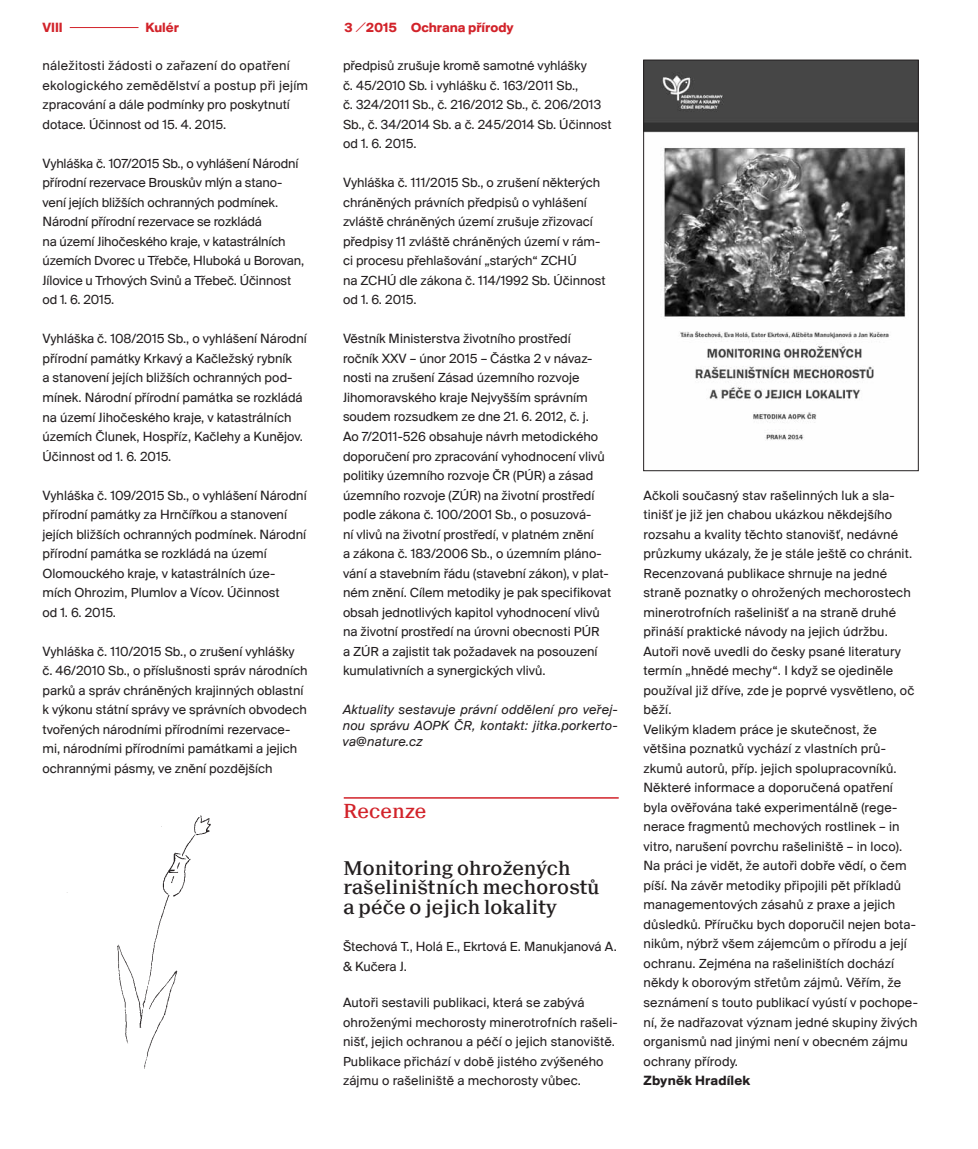
<style>
.page{position:relative;width:978px;height:1149px;background:#fff}
.page>*{position:absolute;margin:0;border:0;box-sizing:border-box;transform-origin:0 0}
.t1{font:500 21px/19.5px "Suisse BP Neue";color:#231f20}
.t2{font:500 21px "Suisse BP Neue";color:#d2232a}
.t3{font:13.8px/19.5px "Suisse BP Intl";color:#231f20}
.t4{font:13.8px/19.5px "Suisse BP Intl";letter-spacing:.02em;color:#231f20}
.t5{font:italic 13.8px/15.9px "Suisse BP Intl";letter-spacing:.01em;color:#231f20;text-align:justify}
.t6{font:700 13.8px "Suisse BP Intl";color:#d2232a}
.t7{font:700 13.8px "Suisse BP Intl";letter-spacing:.015em;color:#231f20}
.s1{font-family:"Replica Pro";font-weight:300}
</style>
<div class="page">
<hr style="left:344px;top:796px;width:275px;height:2px;background:#d2232a">
<img style="left:645px;top:62px;width:271px;height:378px">
<div style="left:643px;top:60px;width:275px;height:410px;border:1px solid #231f20"></div>
<img style="left:67px;top:815px;width:144px;height:254px">
<hr style="left:70px;top:27px;width:69px;height:1px;background:#d2232a">
<p class="t6" style="left:43px;top:19px;width:22px">VIII</p>
<p class="t6" style="left:145px;top:19px;width:35px">Kulér</p>
<p class="t6" style="left:344px;top:19px;width:171px">3 <span class="s1">/</span>2015 Ochrana přírody</p>
<p class="t4" style="left:43px;top:56px;width:267px">náležitosti žádosti o zařazení do opatření ekologického zemědělství a postup při jejím zpracování a dále podmínky pro poskytnutí dotace. Účinnost od 15. 4. 2015.</p>
<p class="t3" style="left:43px;top:153px;width:263px">Vyhláška č. 107/2015 Sb., o vyhlášení Národní přírodní rezervace Brouskův mlýn a stano&shy;vení jejích bližších ochranných podmínek.<br>Národní přírodní rezervace se rozkládá<br>na území Jihočeského kraje, v katastrálních územích Dvorec u Třebče, Hluboká u Borovan, Jílovice u Trhových Svinů a Třebeč. Účinnost od 1. 6. 2015.</p>
<p class="t3" style="left:43px;top:329px;width:266px">Vyhláška č. 108/2015 Sb., o vyhlášení Národní přírodní památky Krkavý a Kačležský rybník<br>a stanovení jejích bližších ochranných pod&shy;mínek. Národní přírodní památka se rozkládá na území Jihočeského kraje, v katastrálních územích Člunek, Hospříz, Kačlehy a Kunějov.<br>Účinnost od 1. 6. 2015.</p>
<p class="t3" style="left:43px;top:485px;width:266px">Vyhláška č. 109/2015 Sb., o vyhlášení Národní přírodní památky za Hrnčířkou a stanovení jejích bližších ochranných podmínek. Národní přírodní památka se rozkládá na území Olomouckého kraje, v katastrálních úze&shy;mích Ohrozim, Plumlov a Vícov. Účinnost<br>od 1. 6. 2015.</p>
<p class="t3" style="left:43px;top:641px;width:266px">Vyhláška č. 110/2015 Sb., o zrušení vyhlášky č. 46/2010 Sb., o příslušnosti správ národních parků a správ chráněných krajinných oblastní k výkonu státní správy ve správních obvodech tvořených národními přírodními rezervace&shy;mi, národními přírodními památkami a jejich ochrannými pásmy, ve znění pozdějších</p>
<p class="t3" style="left:343px;top:56px;width:270px">předpisů zrušuje kromě samotné vyhlášky<br>č. 45/2010 Sb. i vyhlášku č. 163/2011 Sb.,<br>č. 324/2011 Sb., č. 216/2012 Sb., č. 206/2013<br>Sb., č. 34/2014 Sb. a č. 245/2014 Sb. Účinnost od 1. 6. 2015.</p>
<p class="t3" style="left:343px;top:173px;width:264px">Vyhláška č. 111/2015 Sb., o zrušení některých chráněných právních předpisů o vyhlášení zvláště chráněných území zrušuje zřizovací předpisy 11 zvláště chráněných území v rám&shy;ci procesu přehlašování „starých“ ZCHÚ<br>na ZCHÚ dle zákona č. 114/1992 Sb. Účinnost od 1. 6. 2015.</p>
<p class="t3" style="left:343px;top:329px;width:270px">Věstník Ministerstva životního prostředí<br>ročník XXV – únor 2015 – Částka 2 v návaz&shy;nosti na zrušení Zásad územního rozvoje Jihomoravského kraje Nejvyšším správním soudem rozsudkem ze dne 21. 6. 2012, č. j.<br>Ao 7/2011-526 obsahuje návrh metodického doporučení pro zpracování vyhodnocení vlivů politiky územního rozvoje ČR (PÚR) a zásad územního rozvoje (ZÚR) na životní prostředí podle zákona č. 100/2001 Sb., o posuzová-<br>ní vlivů na životní prostředí, v platném znění<br>a zákona č. 183/2006 Sb., o územním pláno&shy;vání a stavebním řádu (stavební zákon), v plat&shy;ném znění. Cílem metodiky je pak specifikovat obsah jednotlivých kapitol vyhodnocení vlivů na životní prostředí na úrovni obecnosti PÚR<br>a ZÚR a zajistit tak požadavek na posouzení kumulativních a synergických vlivů.</p>
<p class="t5" style="left:343px;top:701px;width:276px">Aktuality sestavuje právní oddělení pro veřej&shy;nou správu AOPK ČR, kontakt: jitka.porkerto&shy;va@nature.cz</p>
<h1 class="t2" style="left:343px;top:798px;width:85px">Recenze</h1>
<h1 class="t1" style="left:343px;top:857px;width:258px">Monitoring ohrožených rašeliništních mechorostů a péče o jejich lokality</h1>
<p class="t3" style="left:343px;top:936px;width:275px">Štechová T., Holá E., Ekrtová E. Manukjanová A. &amp; Kučera J.</p>
<p class="t3" style="left:343px;top:992px;width:276px">Autoři sestavili publikaci, která se zabývá ohroženými mechorosty minerotrofních rašeli&shy;nišť, jejich ochranou a péčí o jejich stanoviště.<br>Publikace přichází v době jistého zvýšeného zájmu o rašeliniště a mechorosty vůbec.</p>
<p class="t3" style="left:643px;top:485px;width:276px">Ačkoli současný stav rašelinných luk a sla&shy;tinišť je již jen chabou ukázkou někdejšího rozsahu a kvality těchto stanovišť, nedávné průzkumy ukázaly, že je stále ještě co chránit.<br>Recenzovaná publikace shrnuje na jedné straně poznatky o ohrožených mechorostech minerotrofních rašelinišť a na straně druhé přináší praktické návody na jejich údržbu.<br>Autoři nově uvedli do česky psané literatury termín „hnědé mechy“. I když se ojediněle používal již dříve, zde je poprvé vysvětleno, oč běží.<br>Velikým kladem práce je skutečnost, že většina poznatků vychází z vlastních prů&shy;zkumů autorů, příp. jejich spolupracovníků.<br>Některé informace a doporučená opatření byla ověřována také experimentálně (rege&shy;nerace fragmentů mechových rostlinek – in vitro, narušení povrchu rašeliniště – in loco).<br>Na práci je vidět, že autoři dobře vědí, o čem píší. Na závěr metodiky připojili pět příkladů managementových zásahů z praxe a jejich důsledků. Příručku bych doporučil nejen bota&shy;nikům, nýbrž všem zájemcům o přírodu a její ochranu. Zejména na rašeliništích dochází někdy k oborovým střetům zájmů. Věřím, že seznámení s touto publikací vyústí v pochope&shy;ní, že nadřazovat význam jedné skupiny živých organismů nad jinými není v obecném zájmu ochrany přírody.</p>
<p class="t7" style="left:643px;top:1071px;width:108px">Zbyněk Hradílek</p>
</div>
